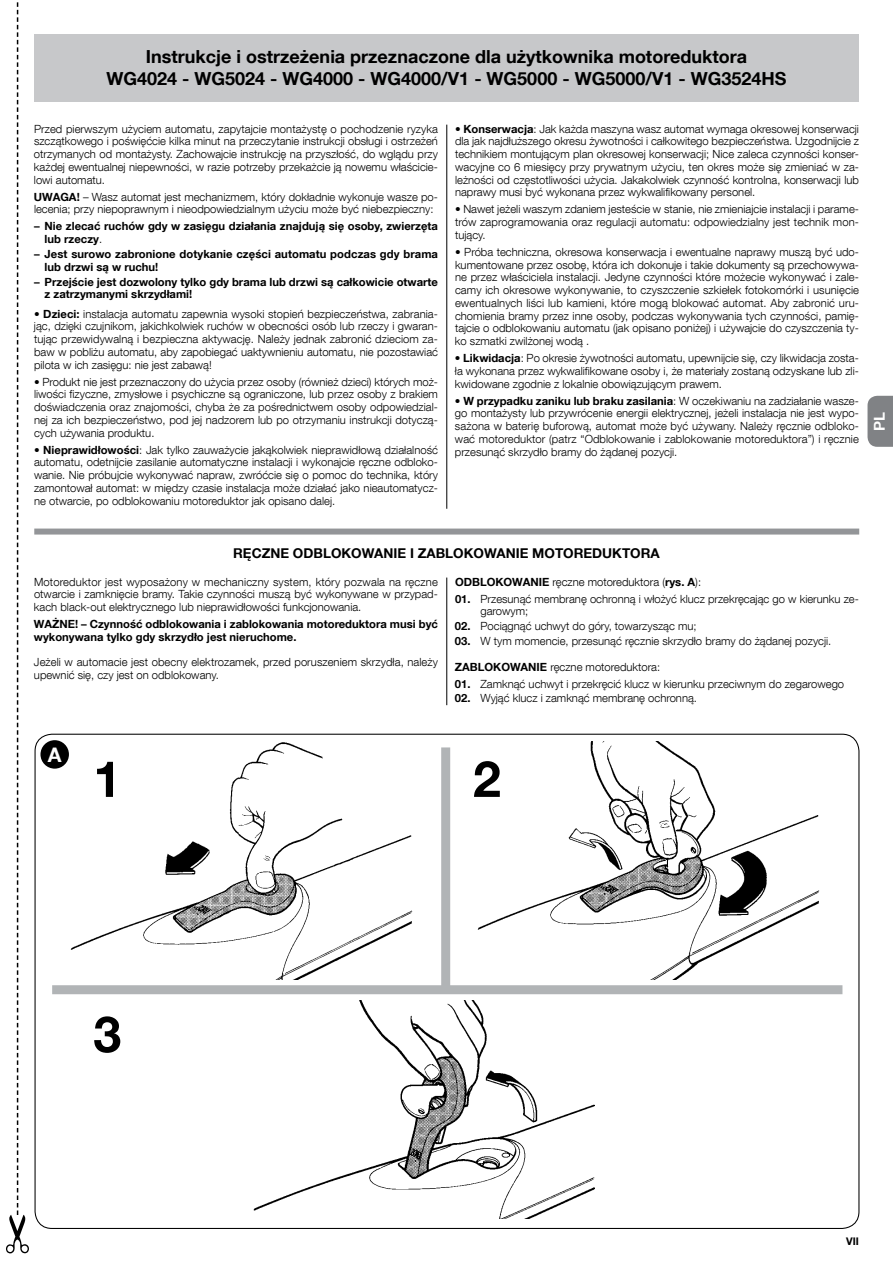
<style>
.page{position:relative;width:893px;height:1263px;background:#fff}
.page>*{position:absolute;margin:0;border:0;box-sizing:border-box;transform-origin:0 0}
.t1{font:700 50.1px "Helvetica Neue LT Com";color:#000}
.t2{font:700 20.1px "Helvetica Neue LT Com";color:#fff}
.t3{font:700 18px/21.6px "Helvetica Neue LT Com";color:#000;text-align:center}
.t4{font:700 15px "Helvetica Neue LT Com";color:#fff}
.t5{font:700 13.5px "Helvetica Neue LT Com";color:#000}
.t6{font:300 11.25px/12.8px "Helvetica Neue LT Com";color:#000;text-align:justify}
.t7{font:700 11.25px/12.8px "Helvetica Neue LT Com";color:#000}
.t8{font:700 10.5px "Helvetica Neue LT Com";color:#000}
.s1{font-weight:700}
.s2{font-weight:300}
</style>
<div class="page">
<svg style="left:867px;top:396px;width:26px;height:51px"></svg>
<hr style="left:446px;top:125px;width:1px;height:384px;background:#000">
<div style="left:34px;top:34px;width:825px;height:68px;background:#c7c8ca"></div>
<svg style="left:6px;top:2px;width:23px;height:1251px"></svg>
<hr style="left:446px;top:577px;width:1px;height:128px;background:#000">
<div style="left:34px;top:528px;width:825px;height:6px;background:#939598"></div>
<img style="left:478px;top:741px;width:342px;height:238px">
<img style="left:70px;top:742px;width:342px;height:237px">
<img style="left:253px;top:1000px;width:341px;height:218px">
<div style="left:52px;top:985px;width:790px;height:9px;background:#b1b4b6"></div>
<div style="left:441px;top:747px;width:9px;height:242px;background:#b1b4b6"></div>
<div style="left:40px;top:740px;width:29px;height:29px;background:#000;border-radius:50%"></div>
<h3 class="t3" style="left:107px;top:46px;width:681px">Instrukcje i ostrzeżenia przeznaczone dla użytkownika motoreduktora<br>WG4024 - WG5024 - WG4000 - WG4000/V1 - WG5000 - WG5000/V1 - WG3524HS</h3>
<p class="t6" style="left:34px;top:122px;width:405px">Przed pierwszym użyciem automatu, zapytajcie montażystę o pochodzenie ryzyka szczątkowego i poświęćcie kilka minut na przeczytanie instrukcji obsługi i ostrzeżeń otrzymanych od montażysty. Zachowajcie instrukcję na przyszłość, do wglądu przy każdej ewentualnej niepewności, w razie potrzeby przekażcie ją nowemu właścicie&shy;lowi automatu.</p>
<p class="t6" style="left:34px;top:190px;width:404px"><span class="s1">UWAGA!</span> – Wasz automat jest mechanizmem, który dokładnie wykonuje wasze po&shy;lecenia; przy niepoprawnym i nieodpowiedzialnym użyciu może być niebezpieczny:</p>
<p class="t7" style="left:45px;top:220px;width:395px;text-indent:-11px">– Nie zlecać ruchów gdy w zasięgu działania znajdują się osoby, zwierzęta lub rzeczy<span class="s2">.</span></p>
<p class="t7" style="left:45px;top:247px;width:395px;text-indent:-11px">– Jest surowo zabronione dotykanie części automatu podczas gdy brama lub drzwi są w ruchu!</p>
<p class="t7" style="left:45px;top:275px;width:395px;text-indent:-11px">– Przejście jest dozwolony tylko gdy brama lub drzwi są całkowicie otwarte z zatrzymanymi skrzydłami!</p>
<p class="t6" style="left:34px;top:307px;width:406px">• <span class="s1">Dzieci:</span> instalacja automatu zapewnia wysoki stopień bezpieczeństwa, zabrania&shy;jąc, dzięki czujnikom, jakichkolwiek ruchów w obecności osób lub rzeczy i gwaran&shy;tując przewidywalną i bezpieczna aktywację. Należy jednak zabronić dzieciom za&shy;baw w pobliżu automatu, aby zapobiegać uaktywnieniu automatu, nie pozostawiać pilota w ich zasięgu: nie jest zabawą!</p>
<p class="t6" style="left:34px;top:375px;width:405px">• Produkt nie jest przeznaczony do użycia przez osoby (również dzieci) których moż&shy;liwości fizyczne, zmysłowe i psychiczne są ograniczone, lub przez osoby z brakiem doświadczenia oraz znajomości, chyba że za pośrednictwem osoby odpowiedzial&shy;nej za ich bezpieczeństwo, pod jej nadzorem lub po otrzymaniu instrukcji dotyczą&shy;cych używania produktu.</p>
<p class="t6" style="left:34px;top:443px;width:405px">• <span class="s1">Nieprawidłowości</span>: Jak tylko zauważycie jakąkolwiek nieprawidłową działalność automatu, odetnijcie zasilanie automatyczne instalacji i wykonajcie ręczne odbloko&shy;wanie. Nie próbujcie wykonywać napraw, zwróćcie się o pomoc do technika, który zamontował automat: w między czasie instalacja może działać jako nieautomatycz&shy;ne otwarcie, po odblokowaniu motoreduktor jak opisano dalej.</p>
<p class="t6" style="left:455px;top:122px;width:405px">• <span class="s1">Konserwacja</span>: Jak każda maszyna wasz automat wymaga okresowej konserwacji dla jak najdłuższego okresu żywotności i całkowitego bezpieczeństwa. Uzgodnijcie z technikiem montującym plan okresowej konserwacji; Nice zaleca czynności konser&shy;wacyjne co 6 miesięcy przy prywatnym użyciu, ten okres może się zmieniać w za&shy;leżności od częstotliwości użycia. Jakakolwiek czynność kontrolna, konserwacji lub naprawy musi być wykonana przez wykwalifikowany personel.</p>
<p class="t6" style="left:455px;top:203px;width:405px">• Nawet jeżeli waszym zdaniem jesteście w stanie, nie zmieniajcie instalacji i parame&shy;trów zaprogramowania oraz regulacji automatu: odpowiedzialny jest technik mon&shy;tujący.</p>
<p class="t6" style="left:455px;top:245px;width:406px">• Próba techniczna, okresowa konserwacja i ewentualne naprawy muszą być udo&shy;kumentowane przez osobę, która ich dokonuje i takie dokumenty są przechowywa&shy;ne przez właściciela instalacji. Jedyne czynności które możecie wykonywać i zale&shy;camy ich okresowe wykonywanie, to czyszczenie szkiełek fotokomórki i usunięcie ewentualnych liści lub kamieni, które mogą blokować automat. Aby zabronić uru&shy;chomienia bramy przez inne osoby, podczas wykonywania tych czynności, pamię&shy;tajcie o odblokowaniu automatu (jak opisano poniżej) i używajcie do czyszczenia ty&shy;ko szmatki zwilżonej wodą .</p>
<p class="t6" style="left:455px;top:351px;width:405px">• <span class="s1">Likwidacja</span>: Po okresie żywotności automatu, upewnijcie się, czy likwidacja zosta&shy;ła wykonana przez wykwalifikowane osoby i, że materiały zostaną odzyskane lub zli&shy;kwidowane zgodnie z lokalnie obowiązującym prawem.</p>
<p class="t6" style="left:455px;top:394px;width:405px">• <span class="s1">W przypadku zaniku lub braku zasilania</span>: W oczekiwaniu na zadziałanie wasze&shy;go montażysty lub przywrócenie energii elektrycznej, jeżeli instalacja nie jest wypo&shy;sażona w baterię buforową, automat może być używany. Należy ręcznie odbloko&shy;wać motoreduktor (patrz “Odblokowanie i zablokowanie motoreduktora”) i ręcznie przesunąć skrzydło bramy do żądanej pozycji.</p>
<h3 class="t4" style="left:870px;top:431px;width:20px;rotate:-90deg">PL</h3>
<p class="t5" style="left:233px;top:545px;width:428px">RĘCZNE ODBLOKOWANIE I ZABLOKOWANIE MOTOREDUKTORA</p>
<p class="t6" style="left:455px;top:575px;width:248px"><span class="s1">ODBLOKOWANIE</span> ręczne motoreduktora (<span class="s1">rys. A</span>):</p>
<p class="t6" style="left:480px;top:592px;width:380px;text-indent:-25px"><span class="s1">01.</span> Przesunąć membranę ochronną i włożyć klucz przekręcając go w kierunku ze&shy;garowym;</p>
<p class="t6" style="left:455px;top:620px;width:243px"><span class="s1">02.</span> Pociągnąć uchwyt do góry, towarzysząc mu;</p>
<p class="t6" style="left:455px;top:634px;width:378px"><span class="s1">03.</span> W tym momencie, przesunąć ręcznie skrzydło bramy do żądanej pozycji.</p>
<p class="t6" style="left:455px;top:660px;width:207px"><span class="s1">ZABLOKOWANIE</span> ręczne motoreduktora:</p>
<p class="t6" style="left:455px;top:677px;width:391px"><span class="s1">01.</span> Zamknąć uchwyt i przekręcić klucz w kierunku przeciwnym do zegarowego</p>
<p class="t6" style="left:455px;top:692px;width:244px"><span class="s1">02.</span> Wyjąć klucz i zamknąć membranę ochronną.</p>
<p class="t6" style="left:34px;top:575px;width:405px">Motoreduktor jest wyposażony w mechaniczny system, który pozwala na ręczne otwarcie i zamknięcie bramy. Takie czynności muszą być wykonywane w przypad&shy;kach black-out elektrycznego lub nieprawidłowości funkcjonowania.</p>
<p class="t7" style="left:34px;top:617px;width:405px">WAŻNE! – Czynność odblokowania i zablokowania motoreduktora musi być wykonywana tylko gdy skrzydło jest nieruchome.</p>
<p class="t6" style="left:34px;top:656px;width:405px">Jeżeli w automacie jest obecny elektrozamek, przed poruszeniem skrzydła, należy upewnić się, czy jest on odblokowany.</p>
<h2 class="t2" style="left:48px;top:742px;width:15px">A</h2>
<h1 class="t1" style="left:93px;top:747px;width:29px">1</h1>
<h1 class="t1" style="left:473px;top:747px;width:29px">2</h1>
<h1 class="t1" style="left:93px;top:1003px;width:29px">3</h1>
<p class="t8" style="left:846px;top:1234px;width:14px">VII</p>
</div>
